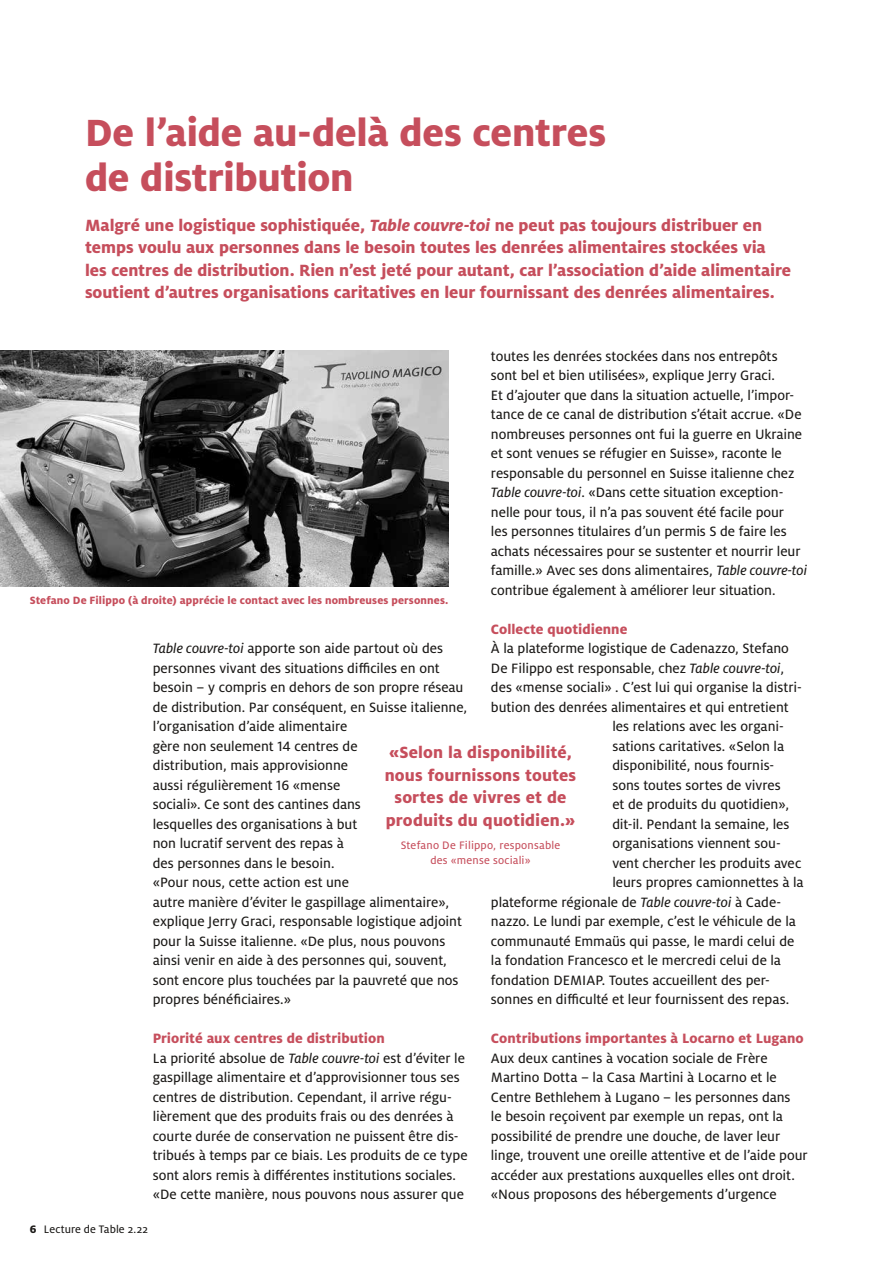
<style>
.page{position:relative;width:893px;height:1263px;background:#fff}
.page>*{position:absolute;margin:0;border:0;box-sizing:border-box;transform-origin:0 0}
.t1{font:800 42px/45px "Milo OT";letter-spacing:-.01em;color:#c64e5c}
.t2{font:800 18px/22.5px "Milo OT";color:#c64e5c}
.t3{font:15px/19.5px "Milo OT Text";color:#1b1917}
.t4{font:800 15px "Milo OT";color:#c64e5c}
.t5{font:12px/15px "Milo OT Text";letter-spacing:.02em;color:#c64e5c;text-align:center}
.t6{font:12px "Milo OT Text";letter-spacing:.005em;color:#1b1917}
.t7{font:800 11.7px "Milo OT";letter-spacing:.01em;color:#c64e5c}
.s1{font-style:italic}
.s2{font-family:"Milo OT Text Ita"}
.s3{font-family:"Milo OT";font-weight:800}
</style>
<div class="page">
<img style="left:0;top:351px;width:448px;height:235px">
<h1 class="t1" style="left:85px;top:110px;width:523px">De l’aide au-delà des centres de distribution</h1>
<p class="t2" style="left:85px;top:214px;width:708px">Malgré une logistique sophistiquée, <span class="s1">Table couvre-toi</span> ne peut pas toujours distribuer en temps voulu aux personnes dans le besoin toutes les denrées alimentaires stockées via les centres de distribution. Rien n’est jeté pour autant, car l’association d’aide alimentaire soutient d’autres organisations caritatives en leur fournissant des denrées alimentaires.</p>
<p class="t3" style="left:491px;top:346px;width:318px">toutes les denrées stockées dans nos entrepôts sont bel et bien utilisées», explique Jerry Graci.<br>Et d’ajouter que dans la situation actuelle, l’impor&shy;tance de ce canal de distribution s’était accrue. «De nombreuses personnes ont fui la guerre en Ukraine et sont venues se réfugier en Suisse», raconte le responsable du personnel en Suisse italienne chez <span class="s2">Table couvre-toi</span>. «Dans cette situation exception&shy;nelle pour tous, il n’a pas souvent été facile pour<br>les personnes titulaires d’un permis S de faire les achats nécessaires pour se sustenter et nourrir leur famille.» Avec ses dons alimentaires, <span class="s2">Table couvre-toi </span>contribue également à améliorer leur situation.</p>
<p class="t4" style="left:491px;top:620px;width:138px">Collecte quotidienne</p>
<p class="t3" style="left:491px;top:639px;width:300px">À la plateforme logistique de Cadenazzo, Stefano</p>
<p class="t3" style="left:491px;top:658px;width:295px">De Filippo est responsable, chez <span class="s2">Table couvre-toi</span>,</p>
<p class="t3" style="left:491px;top:678px;width:312px">des «mense sociali» . C’est lui qui organise la distri-</p>
<p class="t3" style="left:491px;top:697px;width:299px">bution des denrées alimentaires et qui entretient</p>
<p class="t3" style="left:612px;top:717px;width:173px">les relations avec les organi-</p>
<p class="t3" style="left:612px;top:736px;width:173px">sations caritatives. «Selon la</p>
<p class="t3" style="left:612px;top:756px;width:163px">disponibilité, nous fournis-</p>
<p class="t3" style="left:612px;top:775px;width:170px">sons toutes sortes de vivres</p>
<p class="t3" style="left:612px;top:795px;width:178px">et de produits du quotidien»,</p>
<p class="t3" style="left:612px;top:814px;width:179px">dit-il. Pendant la semaine, les</p>
<p class="t3" style="left:612px;top:834px;width:170px">organisations viennent sou-</p>
<p class="t3" style="left:612px;top:853px;width:190px">vent chercher les produits avec</p>
<p class="t3" style="left:612px;top:873px;width:193px">leurs propres camionnettes à la</p>
<p class="t3" style="left:491px;top:892px;width:292px">plateforme régionale de <span class="s2">Table couvre-toi</span> à Cade-</p>
<p class="t3" style="left:491px;top:912px;width:306px">nazzo. Le lundi par exemple, c’est le véhicule de la</p>
<p class="t3" style="left:491px;top:931px;width:305px">communauté Emmaüs qui passe, le mardi celui de</p>
<p class="t3" style="left:491px;top:951px;width:292px">la fondation Francesco et le mercredi celui de la</p>
<p class="t3" style="left:491px;top:970px;width:280px">fondation DEMIAP. Toutes accueillent des per-</p>
<p class="t3" style="left:491px;top:990px;width:300px">sonnes en difficulté et leur fournissent des repas.</p>
<p class="t4" style="left:491px;top:1030px;width:314px">Contributions importantes à Locarno et Lugano</p>
<p class="t3" style="left:491px;top:1048px;width:318px">Aux deux cantines à vocation sociale de Frère Martino Dotta – la Casa Martini à Locarno et le Centre Bethlehem à Lugano – les personnes dans<br>le besoin reçoivent par exemple un repas, ont la possibilité de prendre une douche, de laver leur linge, trouvent une oreille attentive et de l’aide pour accéder aux prestations auxquelles elles ont droit. «Nous proposons des hébergements d’urgence</p>
<p class="t7" style="left:30px;top:593px;width:420px">Stefano De Filippo (à droite) apprécie le contact avec les nombreuses personnes.</p>
<p class="t3" style="left:153px;top:639px;width:316px"><span class="s2">Table couvre-toi</span> apporte son aide partout où des personnes vivant des situations difficiles en ont besoin – y compris en dehors de son propre réseau de distribution. Par conséquent, en Suisse italienne, l’organisation d’aide alimentaire<br>gère non seulement 14 centres de<br>distribution, mais approvisionne<br>aussi régulièrement 16 «mense<br>sociali». Ce sont des cantines dans<br>lesquelles des organisations à but<br>non lucratif servent des repas à<br>des personnes dans le besoin.<br>«Pour nous, cette action est une<br>autre manière d’éviter le gaspillage alimentaire», explique Jerry Graci, responsable logistique adjoint pour la Suisse italienne. «De plus, nous pouvons ainsi venir en aide à des personnes qui, souvent, sont encore plus touchées par la pauvreté que nos propres bénéficiaires.»</p>
<p class="t4" style="left:153px;top:1030px;width:234px">Priorité aux centres de distribution</p>
<p class="t3" style="left:153px;top:1048px;width:316px">La priorité absolue de <span class="s2">Table couvre-toi</span> est d’éviter le gaspillage alimentaire et d’approvisionner tous ses centres de distribution. Cependant, il arrive régu&shy;lièrement que des produits frais ou des denrées à courte durée de conservation ne puissent être dis&shy;tribués à temps par ce biais. Les produits de ce type sont alors remis à différentes institutions sociales. «De cette manière, nous pouvons nous assurer que</p>
<p class="t2" style="left:385px;top:741px;width:193px;text-align:center">«Selon la disponibilité, nous fournissons toutes sortes de vivres et de produits du quotidien.»</p>
<p class="t5" style="left:401px;top:838px;width:161px">Stefano De Filippo, responsable des «mense sociali»</p>
<p class="t6" style="left:30px;top:1223px;width:120px"><span class="s3">6</span> Lecture de Table 2.22</p>
</div>
